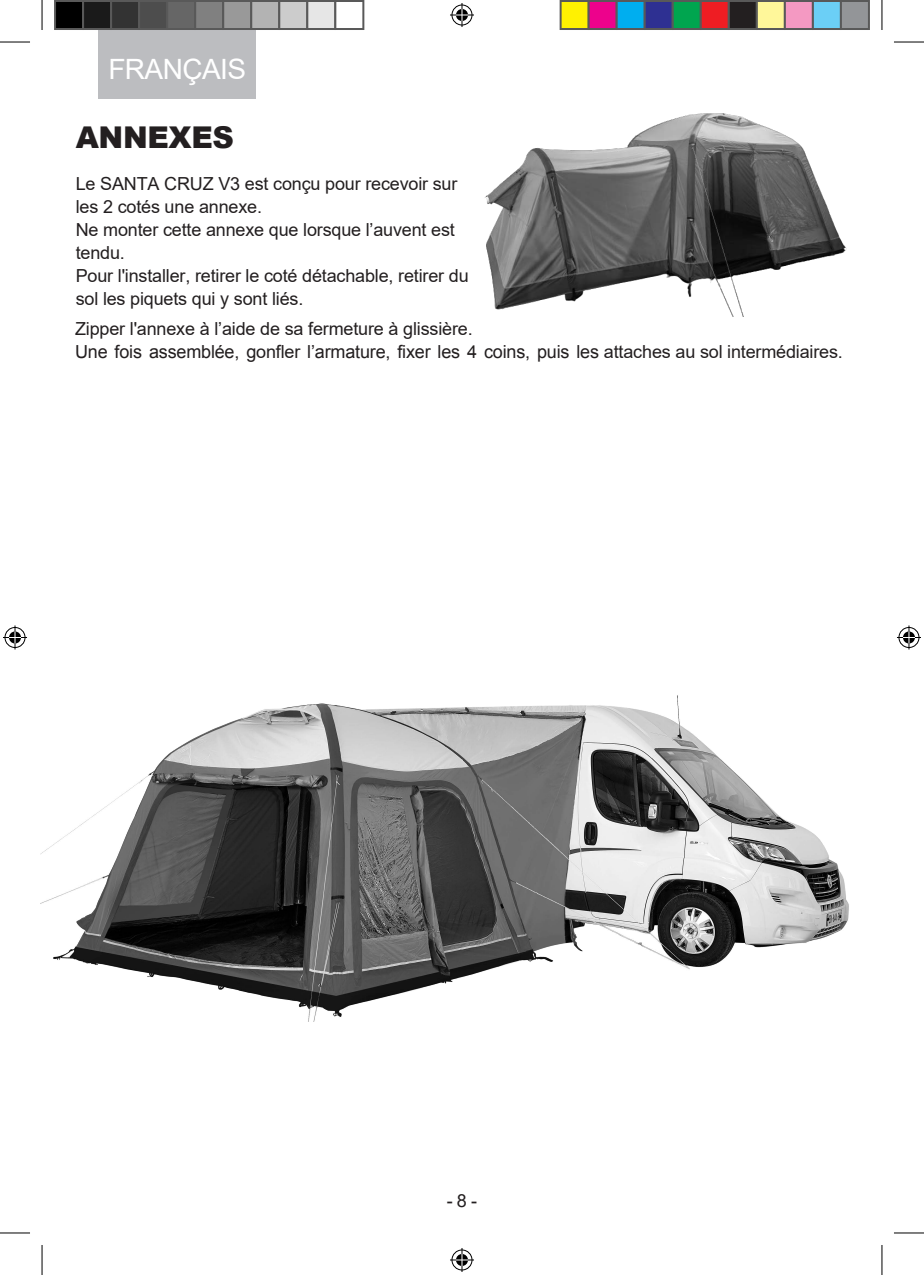
<style>
.page{position:relative;width:924px;height:1275px;background:#fff}
.page>*{position:absolute;margin:0;border:0;box-sizing:border-box;transform-origin:0 0}
.t1{font:900 30px "Arial";letter-spacing:-.01em;color:#231f20}
.t2{font:28px "Arial";letter-spacing:-.02em;color:#fff}
.t3{font:18px/23px "Arial";letter-spacing:-.01em;color:#231f20}
.t4{font:18px/23px "Arial";letter-spacing:-.01em;color:#231f20}
.s1{font-style:inherit}
</style>
<div class="page">
<div style="left:99px;top:14px;width:157px;height:85px;background:#bcbdc0"></div>
<hr style="left:0;top:42px;width:30px;height:1px;background:#000">
<hr style="left:893px;top:42px;width:30px;height:1px;background:#000">
<hr style="left:0;top:1232px;width:30px;height:1px;background:#000">
<hr style="left:893px;top:1232px;width:30px;height:1px;background:#000">
<hr style="left:42px;top:0;width:1px;height:30px;background:#000">
<hr style="left:42px;top:1245px;width:1px;height:30px;background:#000">
<hr style="left:881px;top:0;width:1px;height:30px;background:#000">
<hr style="left:881px;top:1245px;width:1px;height:30px;background:#000">
<svg style="left:450px;top:3px;width:24px;height:24px"></svg>
<svg style="left:450px;top:1248px;width:24px;height:24px"></svg>
<svg style="left:3px;top:625px;width:24px;height:24px"></svg>
<svg style="left:897px;top:625px;width:23px;height:24px"></svg>
<div style="left:55px;top:1px;width:28px;height:28px;background:#000"></div>
<div style="left:54px;top:0;width:30px;height:30px;border:2px solid #595959"></div>
<div style="left:83px;top:1px;width:28px;height:28px;background:#1a1a1a"></div>
<div style="left:82px;top:0;width:30px;height:30px;border:2px solid #595959"></div>
<div style="left:111px;top:1px;width:28px;height:28px;background:#333"></div>
<div style="left:110px;top:0;width:30px;height:30px;border:2px solid #595959"></div>
<div style="left:139px;top:1px;width:28px;height:28px;background:#4d4d4d"></div>
<div style="left:138px;top:0;width:30px;height:30px;border:2px solid #595959"></div>
<div style="left:167px;top:1px;width:28px;height:28px;background:#666"></div>
<div style="left:166px;top:0;width:30px;height:30px;border:2px solid #595959"></div>
<div style="left:195px;top:1px;width:28px;height:28px;background:#808080"></div>
<div style="left:194px;top:0;width:30px;height:30px;border:2px solid #595959"></div>
<div style="left:223px;top:1px;width:28px;height:28px;background:#999"></div>
<div style="left:222px;top:0;width:30px;height:30px;border:2px solid #595959"></div>
<div style="left:251px;top:1px;width:28px;height:28px;background:#b3b3b3"></div>
<div style="left:250px;top:0;width:30px;height:30px;border:2px solid #595959"></div>
<div style="left:279px;top:1px;width:28px;height:28px;background:#ccc"></div>
<div style="left:278px;top:0;width:30px;height:30px;border:2px solid #595959"></div>
<div style="left:307px;top:1px;width:28px;height:28px;background:#e6e6e6"></div>
<div style="left:306px;top:0;width:30px;height:30px;border:2px solid #595959"></div>
<div style="left:334px;top:0;width:30px;height:30px;border:2px solid #595959"></div>
<div style="left:560px;top:1px;width:28px;height:28px;background:#fff101"></div>
<div style="left:559px;top:0;width:30px;height:30px;border:2px solid #595959"></div>
<div style="left:588px;top:1px;width:28px;height:28px;background:#ed028c"></div>
<div style="left:587px;top:0;width:30px;height:30px;border:2px solid #595959"></div>
<div style="left:616px;top:1px;width:28px;height:28px;background:#00aeef"></div>
<div style="left:615px;top:0;width:30px;height:30px;border:2px solid #595959"></div>
<div style="left:644px;top:1px;width:28px;height:28px;background:#2e3092"></div>
<div style="left:643px;top:0;width:30px;height:30px;border:2px solid #595959"></div>
<div style="left:672px;top:1px;width:28px;height:28px;background:#00a54f"></div>
<div style="left:671px;top:0;width:30px;height:30px;border:2px solid #595959"></div>
<div style="left:700px;top:1px;width:28px;height:28px;background:#ee1d23"></div>
<div style="left:699px;top:0;width:30px;height:30px;border:2px solid #595959"></div>
<div style="left:728px;top:1px;width:28px;height:28px;background:#231f20"></div>
<div style="left:727px;top:0;width:30px;height:30px;border:2px solid #595959"></div>
<div style="left:756px;top:1px;width:28px;height:28px;background:#fff79a"></div>
<div style="left:755px;top:0;width:30px;height:30px;border:2px solid #595959"></div>
<div style="left:784px;top:1px;width:28px;height:28px;background:#f499c2"></div>
<div style="left:783px;top:0;width:30px;height:30px;border:2px solid #595959"></div>
<div style="left:812px;top:1px;width:28px;height:28px;background:#6bcff6"></div>
<div style="left:811px;top:0;width:30px;height:30px;border:2px solid #595959"></div>
<div style="left:840px;top:1px;width:28px;height:28px;background:#939598"></div>
<div style="left:839px;top:0;width:30px;height:30px;border:2px solid #595959"></div>
<img style="left:40px;top:695px;width:809px;height:326px">
<img style="left:484px;top:114px;width:362px;height:203px">
<h2 class="t2" style="left:108px;top:50px;width:139px">FRANÇAIS</h2>
<h1 class="t1" style="left:76px;top:115px;width:160px">ANNEXES</h1>
<p class="t4" style="left:76px;top:172px;width:383px">Le SANTA CRUZ V3 est conçu pour recevoir sur les 2 cotés une annexe.<br>Ne monter cette annexe que lorsque l’auvent est tendu.</p>
<p class="t3" style="left:76px;top:264px;width:394px">Pour l'installer, retirer le coté détachable, retirer du sol les piquets qui y sont liés.</p>
<p class="t3" style="left:75px;top:317px;width:769px">Zipper l'annexe à l’aide de sa fermeture à glissière.<br>Une fois assemblée, g<span class="s1">onfler</span> l’armature<span class="s1">,</span> fixer les 4 coins, puis les <span class="s1">attaches au sol intermédiaires.</span></p>
<p class="t4" style="left:446px;top:1189px;width:32px">-8 -</p>
</div>
